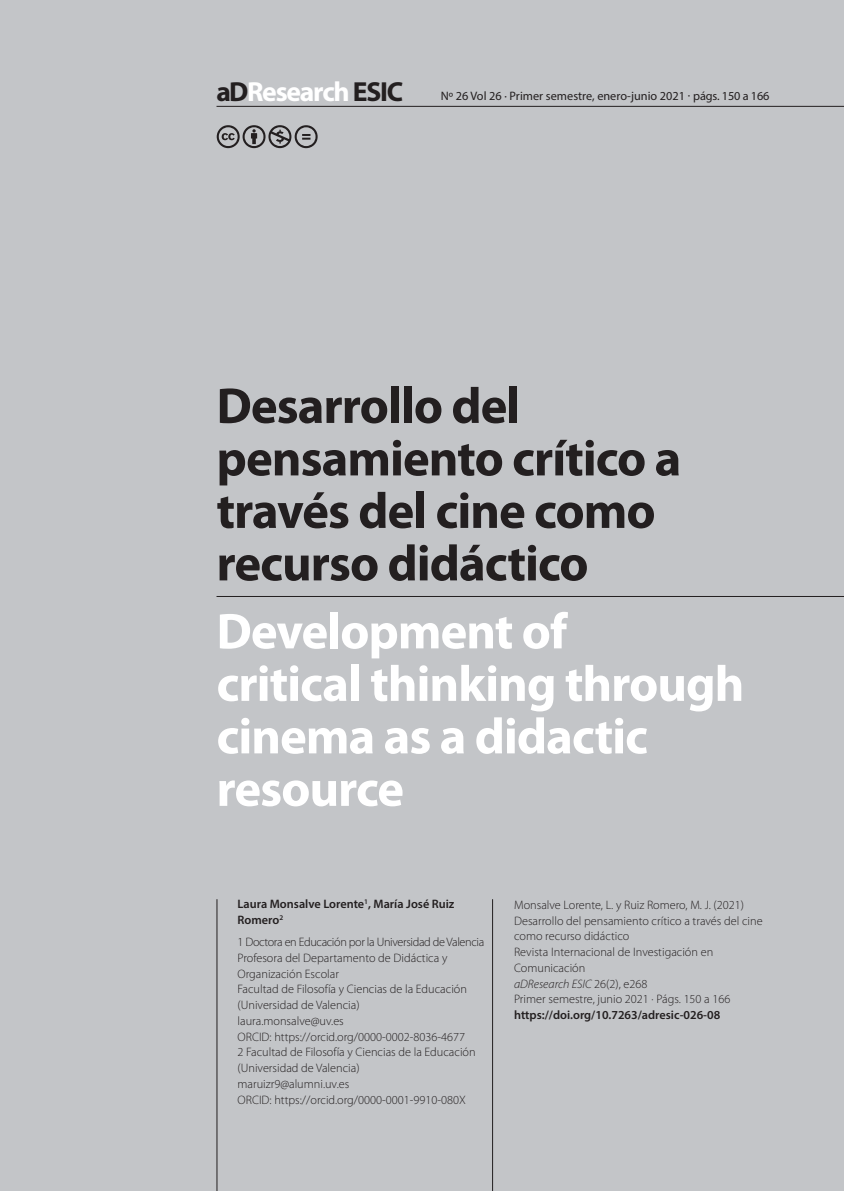
<style>
.page{position:relative;width:844px;height:1191px;background:#fff}
.page>*{position:absolute;margin:0;border:0;box-sizing:border-box;transform-origin:0 0}
.t1{font:700 50.75px/52.5px "Myriad Pro";letter-spacing:-.02em;color:#231f20}
.t2{font:700 50.75px/52.5px "Myriad Pro";letter-spacing:-.02em;color:#fff}
.t3{font:700 27.65px "Myriad Pro";letter-spacing:-.045em;color:#fff}
.t4{font:300 12.25px/15.8px "Myriad Pro";color:#231f20}
.t5{font:600 12.25px/15.8px "Myriad Pro";color:#231f20}
.t6{font:12.25px "Myriad Pro";color:#231f20}
.s1{color:#231f20}
.s2{font-style:italic}
</style>
<div class="page">
<div style="left:0;top:0;width:843px;height:1191px;background:#c3c5c8"></div>
<hr style="left:216px;top:106px;width:627px;height:1px;background:#231f20">
<hr style="left:216px;top:596px;width:627px;height:1px;background:#231f20">
<hr style="left:216px;top:899px;width:1px;height:292px;background:#231f20">
<hr style="left:492px;top:899px;width:1px;height:292px;background:#231f20">
<svg style="left:216px;top:125px;width:102px;height:24px"></svg>
<h2 class="t3" style="left:216px;top:73px;width:188px"><span class="s1">aD</span>Research <span class="s1">ESIC</span></h2>
<p class="t6" style="left:440px;top:88px;width:330px">Nº 26 Vol 26 · Primer semestre, enero-junio 2021 · págs. 150 a 166</p>
<h1 class="t1" style="left:216px;top:378px;width:466px">Desarrollo del pensamiento crítico a través del cine como recurso didáctico</h1>
<h1 class="t2" style="left:216px;top:603px;width:529px">Development of<br>critical thinking through cinema as a didactic resource</h1>
<p class="t5" style="left:237px;top:896px;width:218px">Laura Monsalve Lorente<sup>1</sup>, María José Ruiz<br>Romero<sup>2</sup></p>
<p class="t4" style="left:237px;top:934px;width:248px">1 Doctora en Educación por la Universidad de Valencia Profesora del Departamento de Didáctica y Organización Escolar<br>Facultad de Filosofía y Ciencias de la Educación (Universidad de Valencia)<br>laura.monsalve@uv.es<br>ORCID: https://orcid.org/0000-0002-8036-4677<br>2 Facultad de Filosofía y Ciencias de la Educación (Universidad de Valencia)<br>maruizr9@alumni.uv.es<br>ORCID: https://orcid.org/0000-0001-9910-080X</p>
<p class="t4" style="left:514px;top:896px;width:250px">Monsalve Lorente, L. y Ruiz Romero, M. J. (2021)<br>Desarrollo del pensamiento crítico a través del cine como recurso didáctico<br>Revista Internacional de Investigación en Comunicación<br><span class="s2">aDResearch ESIC</span> 26(2), e268<br>Primer semestre, junio 2021 · Págs. 150 a 166</p>
<p class="t5" style="left:514px;top:1006px;width:208px">https://doi.org/10.7263/adresic-026-08</p>
</div>
